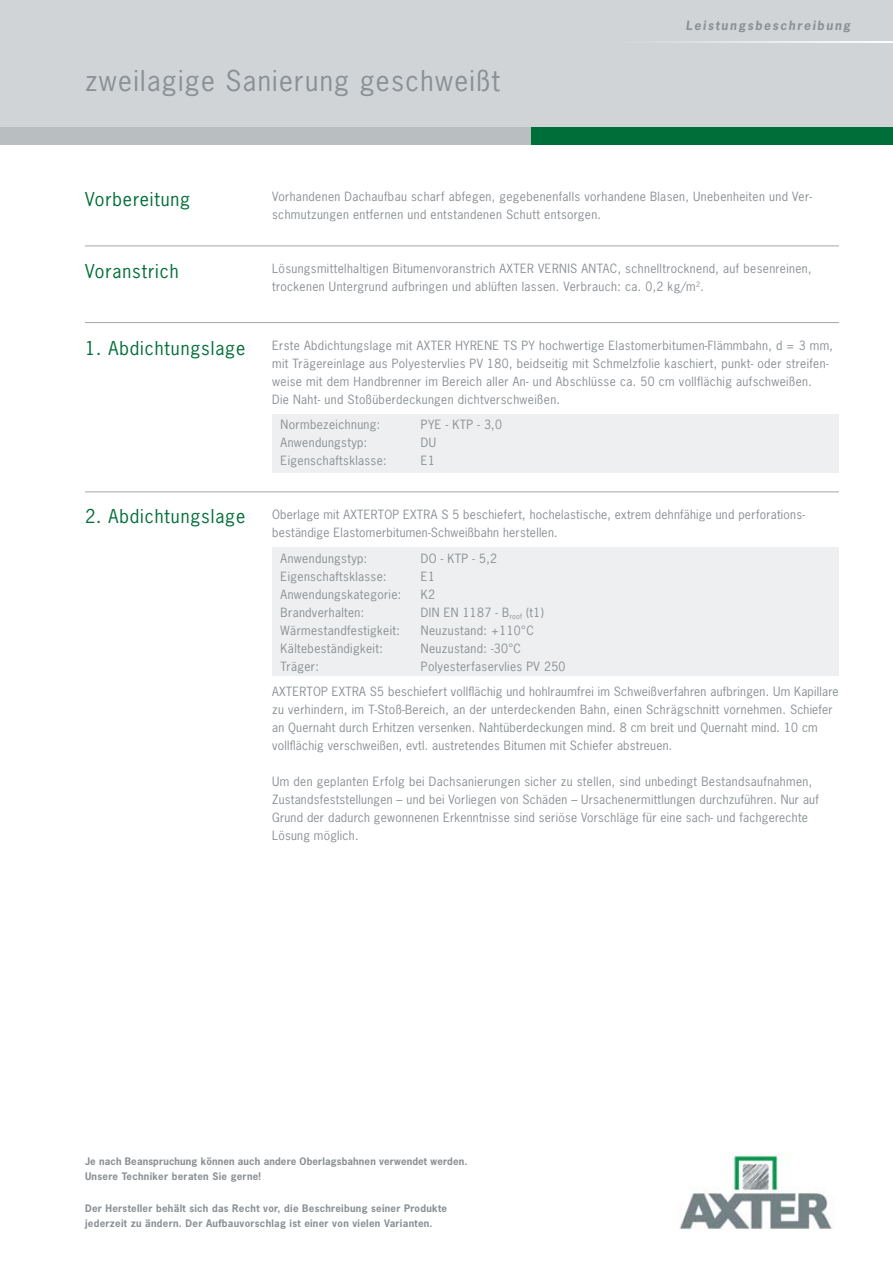
<style>
.page{position:relative;width:893px;height:1263px;background:#fff}
.page>*{position:absolute;margin:0;border:0;box-sizing:border-box;transform-origin:0 0}
.t1{font:27px "News Gothic";letter-spacing:.05em;color:#8a9094}
.t2{font:18px "News Gothic";letter-spacing:.05em;color:#006e38}
.t3{font:12px/18px "News Gothic";letter-spacing:.03em;color:#8a9094}
.t4{font:italic 700 12px "News Gothic";letter-spacing:.15em;color:#8a9094}
.t5{font:700 9.75px/15px "News Gothic";letter-spacing:.03em;color:#8a9094}
</style>
<div class="page">
<div style="left:272px;top:415px;width:567px;height:58px;background:#eeeff0"></div>
<div style="left:272px;top:547px;width:567px;height:129px;background:#eeeff0"></div>
<div style="left:0;top:0;width:893px;height:128px;background:#d1d4d7"></div>
<svg style="left:684px;top:41px;width:209px;height:2px"></svg>
<div style="left:0;top:128px;width:531px;height:17px;background:#b9bec1"></div>
<div style="left:531px;top:128px;width:362px;height:17px;background:#006e38"></div>
<img style="left:679px;top:1153px;width:154px;height:77px">
<hr style="left:85px;top:246px;width:754px;height:1px;background:#a2a7ab">
<hr style="left:85px;top:322px;width:754px;height:1px;background:#a2a7ab">
<hr style="left:85px;top:491px;width:754px;height:1px;background:#a2a7ab">
<h1 class="t1" style="left:85px;top:64px;width:416px">zweilagige Sanierung geschweißt</h1>
<p class="t4" style="left:686px;top:17px;width:166px">Leistungsbeschreibung</p>
<h2 class="t2" style="left:85px;top:187px;width:107px">Vorbereitung</h2>
<p class="t3" style="left:272px;top:187px;width:541px">Vorhandenen Dachaufbau scharf abfegen, gegebenenfalls vorhandene Blasen, Unebenheiten und Ver&shy;schmutzungen entfernen und entstandenen Schutt entsorgen.</p>
<h2 class="t2" style="left:85px;top:259px;width:95px">Voranstrich</h2>
<p class="t3" style="left:272px;top:259px;width:541px">Lösungsmittelhaltigen Bitumenvoranstrich AXTER VERNIS ANTAC, schnelltrocknend, auf besenreinen, trockenen Untergrund aufbringen und ablüften lassen. Verbrauch: ca. 0,2 kg/m<sup>2</sup>.</p>
<h2 class="t2" style="left:85px;top:336px;width:162px">1. Abdichtungslage</h2>
<p class="t3" style="left:272px;top:336px;width:562px">Erste Abdichtungslage mit AXTER HYRENE TS PY hochwertige Elastomerbitumen-Flämmbahn, d = 3 mm, mit Trägereinlage aus Polyestervlies PV 180, beidseitig mit Schmelzfolie kaschiert, punkt- oder streifen&shy;weise mit dem Handbrenner im Bereich aller An- und Abschlüsse ca. 50 cm vollflächig aufschweißen.<br>Die Naht- und Stoßüberdeckungen dichtverschweißen.</p>
<p class="t3" style="left:281px;top:415px;width:101px">Normbezeichnung:</p>
<p class="t3" style="left:421px;top:415px;width:83px">PYE - KTP - 3,0</p>
<p class="t3" style="left:281px;top:433px;width:88px">Anwendungstyp:</p>
<p class="t3" style="left:421px;top:433px;width:17px">DU</p>
<p class="t3" style="left:281px;top:451px;width:108px">Eigenschaftsklasse:</p>
<p class="t3" style="left:421px;top:451px;width:15px">E1</p>
<h2 class="t2" style="left:85px;top:505px;width:162px">2. Abdichtungslage</h2>
<p class="t3" style="left:272px;top:505px;width:534px">Oberlage mit AXTERTOP EXTRA S 5 beschiefert, hochelastische, extrem dehnfähige und perforations&shy;beständige Elastomerbitumen-Schweißbahn herstellen.</p>
<p class="t3" style="left:281px;top:549px;width:88px">Anwendungstyp:</p>
<p class="t3" style="left:421px;top:549px;width:78px">DO - KTP - 5,2</p>
<p class="t3" style="left:281px;top:567px;width:108px">Eigenschaftsklasse:</p>
<p class="t3" style="left:421px;top:567px;width:15px">E1</p>
<p class="t3" style="left:281px;top:585px;width:122px">Anwendungskategorie:</p>
<p class="t3" style="left:421px;top:585px;width:16px">K2</p>
<p class="t3" style="left:281px;top:603px;width:85px">Brandverhalten:</p>
<p class="t3" style="left:421px;top:603px;width:124px">DIN EN 1187 - B<sub>roof</sub> (t1)</p>
<p class="t3" style="left:281px;top:621px;width:121px">Wärmestandfestigkeit:</p>
<p class="t3" style="left:421px;top:621px;width:114px">Neuzustand: +110°C</p>
<p class="t3" style="left:281px;top:639px;width:104px">Kältebeständigkeit:</p>
<p class="t3" style="left:421px;top:639px;width:102px">Neuzustand: -30°C</p>
<p class="t3" style="left:281px;top:657px;width:40px">Träger:</p>
<p class="t3" style="left:272px;top:653px;width:568px;line-height:25.5px;text-indent:149px">Polyesterfaservlies PV 250<br>AXTERTOP EXTRA S5 beschiefert vollflächig und hohlraumfrei im Schweißverfahren aufbringen. Um Kapillare</p>
<p class="t3" style="left:272px;top:700px;width:562px">zu verhindern, im T-Stoß-Bereich, an der unterdeckenden Bahn, einen Schrägschnitt vornehmen. Schiefer an Quernaht durch Erhitzen versenken. Nahtüberdeckungen mind. 8 cm breit und Quernaht mind. 10 cm vollflächig verschweißen, evtl. austretendes Bitumen mit Schiefer abstreuen.</p>
<p class="t3" style="left:272px;top:772px;width:548px">Um den geplanten Erfolg bei Dachsanierungen sicher zu stellen, sind unbedingt Bestandsaufnahmen, Zustandsfeststellungen – und bei Vorliegen von Schäden – Ursachenermittlungen durchzuführen. Nur auf Grund der dadurch gewonnenen Erkenntnisse sind seriöse Vorschläge für eine sach- und fachgerechte Lösung möglich.</p>
<p class="t5" style="left:85px;top:1153px;width:384px">Je nach Beanspruchung können auch andere Oberlagsbahnen verwendet werden.<br>Unsere Techniker beraten Sie gerne!</p>
<p class="t5" style="left:85px;top:1200px;width:364px">Der Hersteller behält sich das Recht vor, die Beschreibung seiner Produkte jederzeit zu ändern. Der Aufbauvorschlag ist einer von vielen Varianten.</p>
</div>
